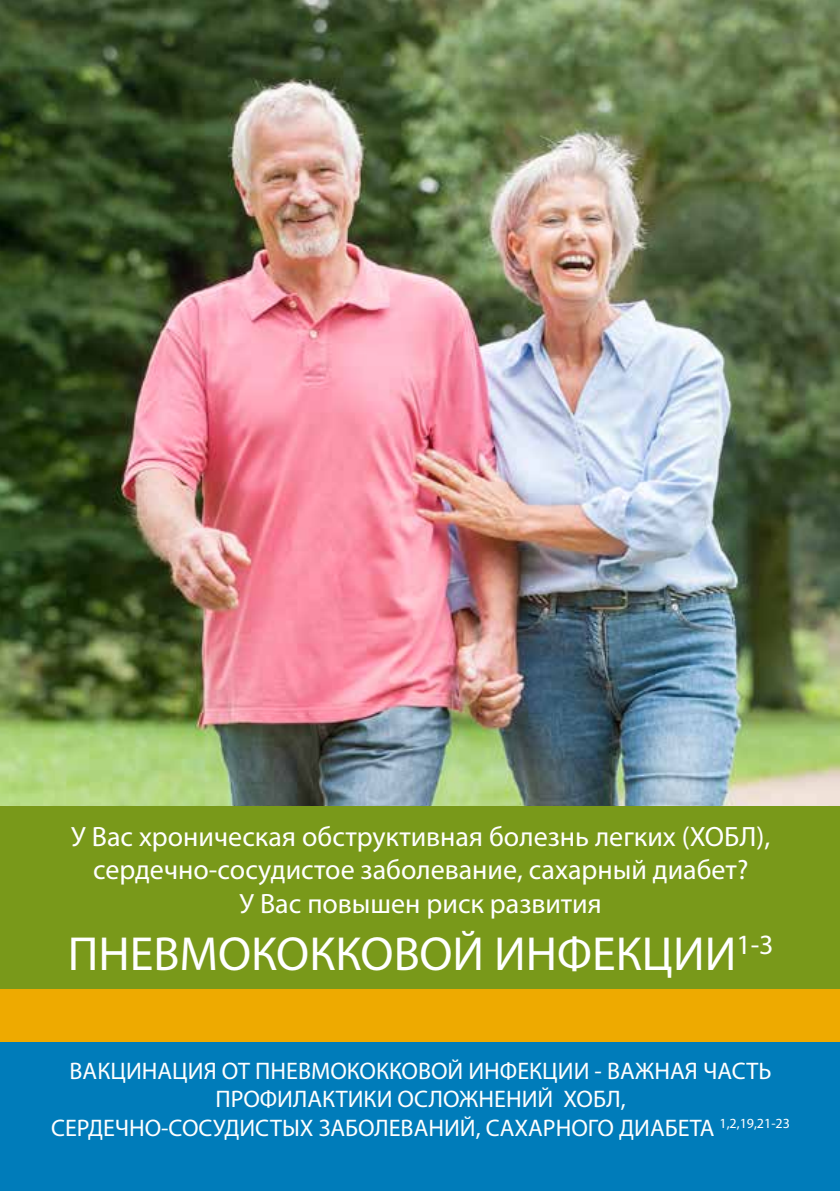
<style>
.page{position:relative;width:840px;height:1191px;background:#fff}
.page>*{position:absolute;margin:0;border:0;box-sizing:border-box;transform-origin:0 0}
.t1{font:48px "Myriad Pro";color:#fff}
.t2{font:28px/33.6px "Myriad Pro";color:#fff;text-align:center}
.t3{font:24px/28.8px "Myriad Pro";color:#fff;text-align:center}
</style>
<div class="page">
<div style="left:0;top:803px;width:839px;height:190px;background:#79991a"></div>
<div style="left:0;top:1039px;width:839px;height:152px;background:#007cba"></div>
<div style="left:0;top:989px;width:839px;height:53px;background:#ea0"></div>
<img style="left:0;top:0;width:839px;height:805px">
<p class="t2" style="left:71px;top:819px;width:700px">У Вас хроническая обструктивная болезнь легких (ХОБЛ), сердечно-сосудистое заболевание, cахарный диабет?<br>У Вас повышен риск развития</p>
<h1 class="t1" style="left:68px;top:924px;width:707px">ПНЕВМОКОККОВОЙ ИНФЕКЦИИ<sup>1-3</sup></h1>
<p class="t3" style="left:51px;top:1055px;width:740px">ВАКЦИНАЦИЯ ОТ ПНЕВМОКОККОВОЙ ИНФЕКЦИИ - ВАЖНАЯ ЧАСТЬ<br>ПРОФИЛАКТИКИ ОСЛОЖНЕНИЙ ХОБЛ,<br>СЕРДЕЧНО-СОСУДИСТЫХ ЗАБОЛЕВАНИЙ, САХАРНОГО ДИАБЕТА <sup>1,2,19,21-23</sup></p>
</div>
